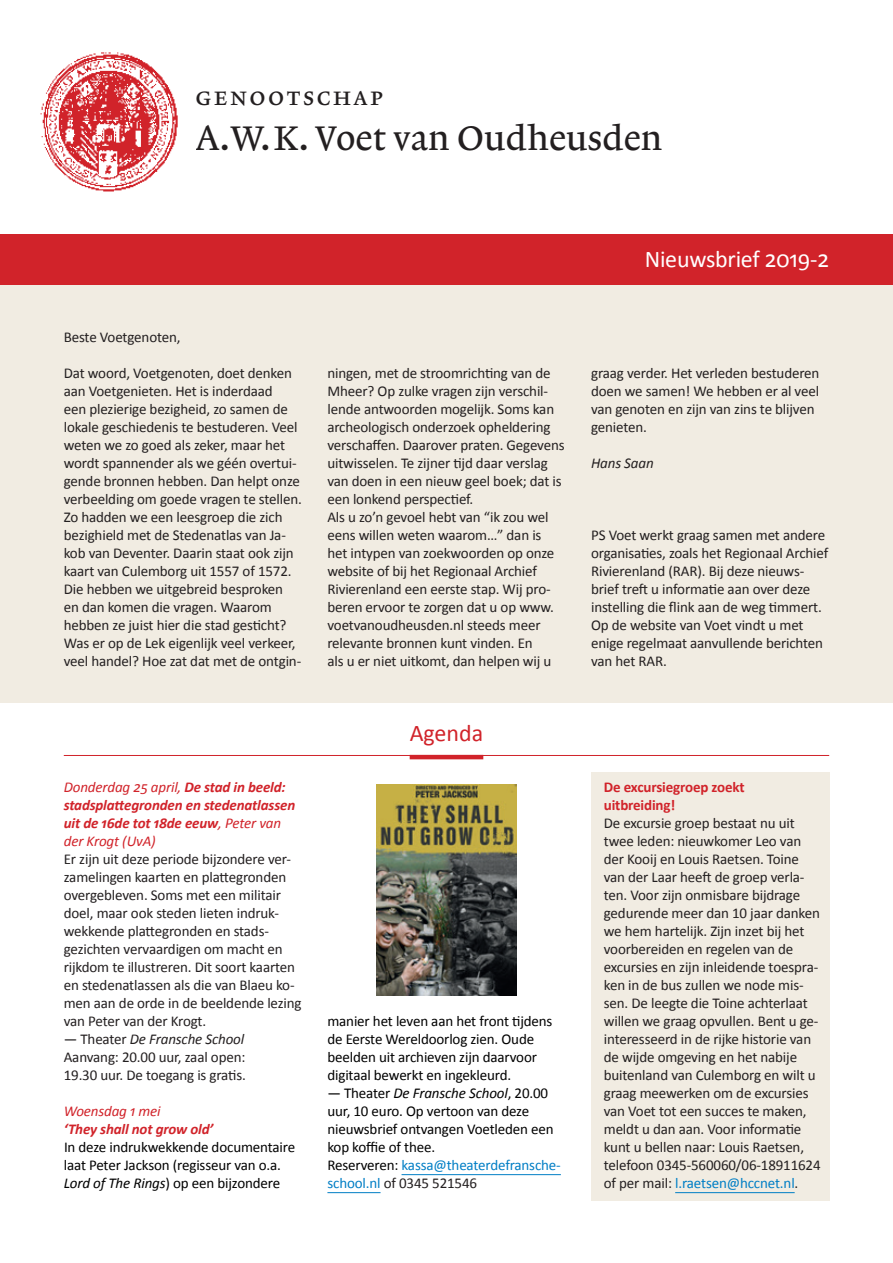
<style>
.page{position:relative;width:893px;height:1263px;background:#fff}
.page>*{position:absolute;margin:0;border:0;box-sizing:border-box;transform-origin:0 0}
.t1{font:36px "Lexicon No 1 Roman A Txt";color:#231f20}
.t2{font:25.5px "Lexicon No 1 Roman A Exp";letter-spacing:.1em;color:#231f20}
.t3{font:24px "Calibri";letter-spacing:-.01em;color:#fff}
.t4{font:24px "Calibri";color:#d1232a}
.t5{font:15px/18px "Calibri";letter-spacing:-.01em;color:#231f20}
.t6{font:15px/18px "Calibri";letter-spacing:-.01em;color:#000001}
.t7{font:italic 700 15px/18px "Calibri";letter-spacing:-.01em;color:#d1232a}
.t8{font:700 15px/18px "Calibri";letter-spacing:-.01em;color:#d1232a}
.t9{font:italic 15px "Calibri";letter-spacing:-.01em;color:#d1232a}
.t10{font:italic 15px "Calibri";letter-spacing:-.01em;color:#231f20}
.s1{font-weight:400}
.s2{font-style:italic}
.s3{color:#007ec5}
.s4{color:#231f20}
</style>
<div class="page">
<div style="left:0;top:285px;width:893px;height:417px;background:#f1ece2"></div>
<img style="left:40px;top:52px;width:138px;height:140px">
<svg style="left:196px;top:234px;width:598px;height:1px"></svg>
<hr style="left:410px;top:755px;width:73px;height:4px;background:#d1232a">
<hr style="left:64px;top:755px;width:765px;height:1px;background:#d1232a">
<hr style="left:402px;top:1174px;width:159px;height:1px;background:#007ec5">
<hr style="left:327px;top:1192px;width:54px;height:1px;background:#007ec5">
<div style="left:591px;top:772px;width:238px;height:50px;background:#f1ece2"></div>
<div style="left:591px;top:808px;width:238px;height:392px;background:#f1ece2"></div>
<hr style="left:675px;top:1192px;width:120px;height:1px;background:#007ec5">
<div style="left:0;top:235px;width:893px;height:50px;background:#d1232a"></div>
<img style="left:376px;top:784px;width:141px;height:211px">
<h2 class="t2" style="left:196px;top:82px;width:189px">genootschap</h2>
<h1 class="t1" style="left:196px;top:118px;width:468px">A.W.K. Voet van Oudheusden</h1>
<h3 class="t3" style="left:645px;top:243px;width:186px">Nieuwsbrief 2019-2</h3>
<p class="t5" style="left:64px;top:328px;width:118px">Beste Voetgenoten,</p>
<p class="t5" style="left:64px;top:364px;width:240px">Dat woord, Voetgenoten, doet denken aan Voetgenieten. Het is inderdaad<br>een plezierige bezigheid, zo samen de lokale geschiedenis te bestuderen. Veel weten we zo goed als zeker, maar het wordt spannender als we géén overtui&shy;gende bronnen hebben. Dan helpt onze verbeelding om goede vragen te stellen.<br>Zo hadden we een leesgroep die zich bezighield met de Stedenatlas van Ja&shy;kob van Deventer. Daarin staat ook zijn kaart van Culemborg uit 1557 of 1572.<br>Die hebben we uitgebreid besproken en dan komen die vragen. Waarom hebben ze juist hier die stad gesticht?<br>Was er op de Lek eigenlijk veel verkeer, veel handel? Hoe zat dat met de ontgin-</p>
<p class="t5" style="left:327px;top:364px;width:239px">ningen, met de stroomrichting van de Mheer? Op zulke vragen zijn verschil&shy;lende antwoorden mogelijk. Soms kan archeologisch onderzoek opheldering verschaffen. Daarover praten. Gegevens uitwisselen. Te zijner tijd daar verslag van doen in een nieuw geel boek; dat is een lonkend perspectief.<br>Als u zo’n gevoel hebt van “ik zou wel eens willen weten waarom…” dan is het intypen van zoekwoorden op onze website of bij het Regionaal Archief Rivierenland een eerste stap. Wij pro&shy;beren ervoor te zorgen dat u op www. voetvanoudheusden.nl steeds meer relevante bronnen kunt vinden. En<br>als u er niet uitkomt, dan helpen wij u</p>
<p class="t5" style="left:591px;top:364px;width:230px">graag verder. Het verleden bestuderen doen we samen! We hebben er al veel van genoten en zijn van zins te blijven genieten.</p>
<p class="t10" style="left:591px;top:453px;width:64px">Hans Saan</p>
<p class="t5" style="left:591px;top:526px;width:239px">PS Voet werkt graag samen met andere organisaties, zoals het Regionaal Archief Rivierenland (RAR). Bij deze nieuws&shy;brief treft u informatie aan over deze instelling die flink aan de weg timmert.<br>Op de website van Voet vindt u met enige regelmaat aanvullende berichten van het RAR.</p>
<p class="t7" style="left:64px;top:778px;width:233px"><span class="s1">Donderdag 25 april,</span> De stad in beeld: stadsplattegronden en stedenatlassen uit de 16de tot 18de eeuw<span class="s1">, Peter van der Krogt (UvA)</span></p>
<p class="t5" style="left:64px;top:850px;width:239px">Er zijn uit deze periode bijzondere ver&shy;zamelingen kaarten en plattegronden overgebleven. Soms met een militair doel, maar ook steden lieten indruk&shy;wekkende plattegronden en stads&shy;gezichten vervaardigen om macht en rijkdom te illustreren. Dit soort kaarten en stedenatlassen als die van Blaeu ko&shy;men aan de orde in de beeldende lezing van Peter van der Krogt.</p>
<p class="t5" style="left:64px;top:1030px;width:184px;text-align:justify">— Theater <span class="s2">De Fransche School </span>Aanvang: 20.00 uur, zaal open:<br>19.30 uur. De toegang is gratis.</p>
<p class="t9" style="left:64px;top:1101px;width:98px">Woensdag 1 mei</p>
<p class="t7" style="left:64px;top:1120px;width:151px">‘They shall not grow old’</p>
<p class="t6" style="left:64px;top:1138px;width:233px">In deze indrukwekkende documentaire laat Peter Jackson (regisseur van o.a.<br><span class="s2">Lord of The Rings</span>) op een bijzondere</p>
<h3 class="t4" style="left:410px;top:716px;width:75px">Agenda</h3>
<p class="t6" style="left:327px;top:1012px;width:226px">manier het leven aan het front tijdens de Eerste Wereldoorlog zien. Oude beelden uit archieven zijn daarvoor digitaal bewerkt en ingekleurd.</p>
<p class="t6" style="left:327px;top:1084px;width:235px">— Theater <span class="s2">De Fransche School</span>, 20.00 uur, 10 euro. Op vertoon van deze nieuwsbrief ontvangen Voetleden een kop koffie of thee.<br>Reserveren: <span class="s3">kassa@the aterdefransche&shy;school.nl</span> <span class="s4">of 0345 521546</span></p>
<p class="t8" style="left:604px;top:778px;width:142px">De excursiegroep zoekt uitbreiding!</p>
<p class="t5" style="left:604px;top:814px;width:218px">De excursie groep bestaat nu uit twee leden: nieuwkomer Leo van der Kooij en Louis Raetsen. Toine van der Laar heeft de groep verla&shy;ten. Voor zijn onmisbare bijdrage gedurende meer dan 10 jaar danken we hem hartelijk. Zijn inzet bij het voorbereiden en regelen van de excursies en zijn inleidende toespra&shy;ken in de bus zullen we node mis&shy;sen. De leegte die Toine achterlaat willen we graag opvullen. Bent u ge&shy;interesseerd in de rijke historie van de wijde omgeving en het nabije buitenland van Culemborg en wilt u graag meewerken om de excursies van Voet tot een succes te maken, meldt u dan aan. Voor informatie kunt u bellen naar: Louis Raetsen, telefoon 0345-560060/06-18911624 of per mail: <span class="s3">l.raetsen@hccnet.nl</span>.</p>
</div>
